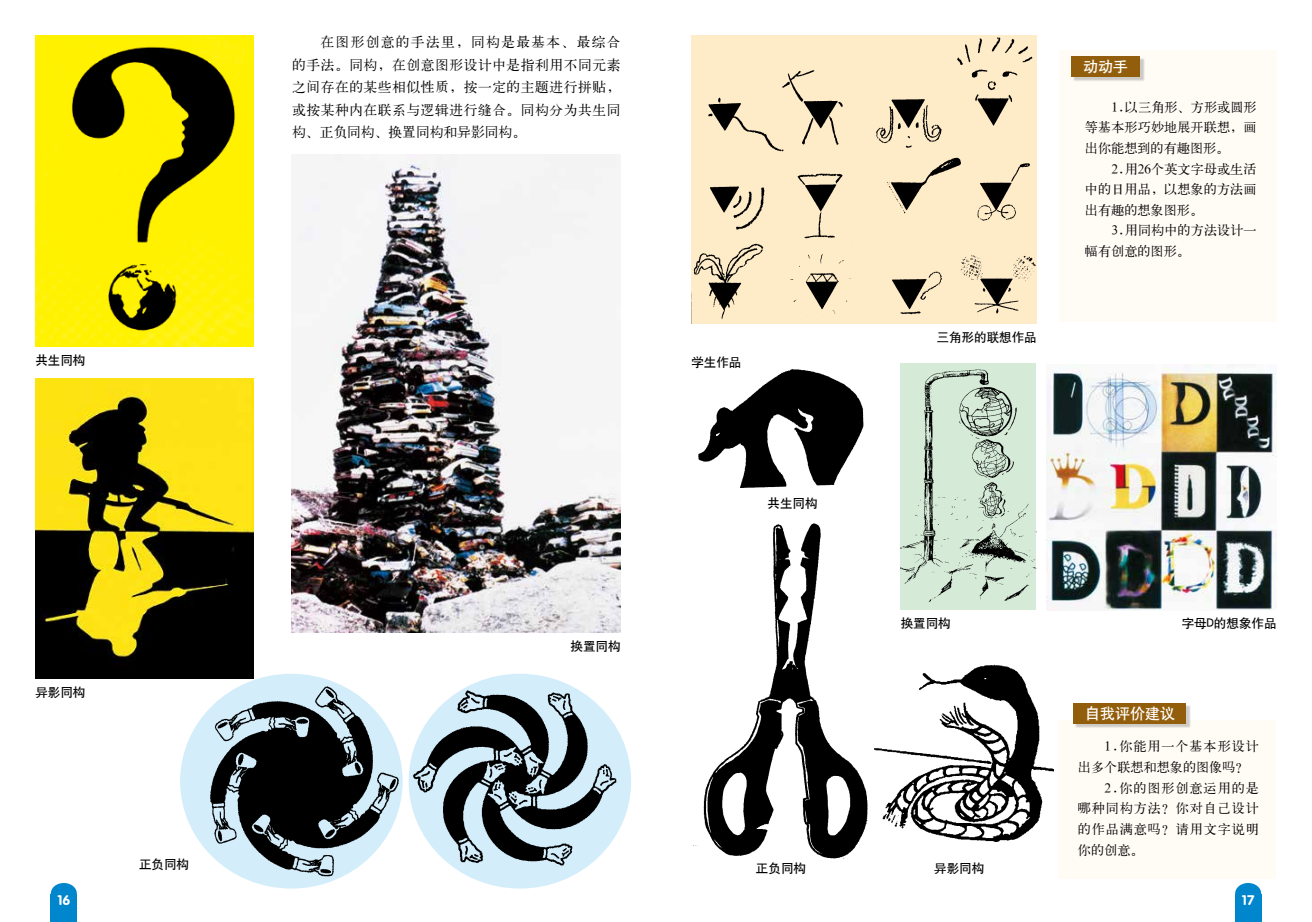
<style>
.page{position:relative;width:1312px;height:922px;background:#fff}
.page>*{position:absolute;margin:0;border:0;box-sizing:border-box;transform-origin:0 0}
.t1{font:15px "H Yb 1 gj";color:#fff}
.t2{font:13.75px/22.5px "H Ya 1 gj";letter-spacing:.04em;color:#000;text-align:justify}
.t3{font:13.75px "FZY4 JW GB1 0";color:#fff}
.t4{font:13.12px/20.6px "H Ya 1 gj";letter-spacing:.005em;color:#000;text-align:justify}
.t5{font:13.12px "H Ya 1 gj";letter-spacing:.065em;color:#000}
.t6{font:13.12px "H Ya 1 gj";letter-spacing:.07em;color:#000}
.t7{font:12.5px "H Yb 1 gj";color:#000}
</style>
<div class="page">
<div style="left:408px;top:673px;width:223px;height:215px;background:#d3edfb;border-radius:50%"></div>
<div style="left:180px;top:673px;width:222px;height:215px;background:#d3edfb;border-radius:50%"></div>
<div style="left:1058px;top:720px;width:217px;height:158px;background:#fffcf6"></div>
<div style="left:1234px;top:894px;width:26px;height:27px;background:#0086cd"></div>
<div style="left:1234px;top:882px;width:26px;height:21px;background:#0086cd;border-radius:50%"></div>
<div style="left:51px;top:894px;width:26px;height:27px;background:#0086cd"></div>
<div style="left:51px;top:882px;width:26px;height:21px;background:#0086cd;border-radius:50%"></div>
<div style="left:1059px;top:50px;width:217px;height:271px;background:#fffcf6"></div>
<div style="left:1072px;top:58px;width:72px;height:24px;background:#000;opacity:.2"></div>
<div style="left:1070px;top:56px;width:69px;height:20px;background:#935e0c"></div>
<div style="left:1074px;top:704px;width:116px;height:24px;background:#000;opacity:.2"></div>
<div style="left:1072px;top:702px;width:113px;height:21px;background:#935e0c"></div>
<img style="left:292px;top:154px;width:328px;height:478px">
<img style="left:35px;top:35px;width:219px;height:312px">
<img style="left:35px;top:378px;width:219px;height:300px">
<img style="left:410px;top:689px;width:210px;height:183px">
<img style="left:207px;top:684px;width:196px;height:193px">
<img style="left:1046px;top:364px;width:230px;height:246px">
<img style="left:691px;top:35px;width:345px;height:288px">
<img style="left:693px;top:523px;width:175px;height:336px">
<img style="left:874px;top:664px;width:178px;height:178px">
<img style="left:900px;top:363px;width:135px;height:247px">
<img style="left:698px;top:369px;width:166px;height:119px">
<p class="t7" style="left:35px;top:354px;width:51px">共生同构</p>
<p class="t7" style="left:35px;top:686px;width:51px">异影同构</p>
<p class="t7" style="left:139px;top:857px;width:51px">正负同构</p>
<p class="t2" style="left:292px;top:31px;width:330px;text-indent:28px">在图形创意的手法里，同构是最基本、最综合的手法。同构，在创意图形设计中是指利用不同元素之间存在的某些相似性质，按一定的主题进行拼贴，或按某种内在联系与逻辑进行缝合。同构分为共生同构、正负同构、换置同构和异影同构。</p>
<p class="t7" style="left:570px;top:640px;width:51px">换置同构</p>
<p class="t7" style="left:691px;top:356px;width:51px">学生作品</p>
<p class="t7" style="left:936px;top:330px;width:101px">三角形的联想作品</p>
<p class="t1" style="left:1082px;top:59px;width:46px">动动手</p>
<p class="t4" style="left:1084px;top:96px;width:173px;text-indent:27px">1.以三角形、方形或圆形等基本形巧妙地展开联想，画出你能想到的有趣图形。</p>
<p class="t4" style="left:1084px;top:158px;width:173px;text-indent:27px">2.用26个英文字母或生活中的日用品，以想象的方法画出有趣的想象图形。</p>
<p class="t4" style="left:1084px;top:220px;width:173px;text-indent:27px">3.用同构中的方法设计一幅有创意的图形。</p>
<p class="t7" style="left:767px;top:496px;width:51px">共生同构</p>
<p class="t7" style="left:900px;top:617px;width:51px">换置同构</p>
<p class="t7" style="left:755px;top:861px;width:51px">正负同构</p>
<p class="t7" style="left:934px;top:861px;width:51px">异影同构</p>
<p class="t7" style="left:1181px;top:617px;width:96px">字母D的想象作品</p>
<p class="t1" style="left:1084px;top:705px;width:91px">自我评价建议</p>
<p class="t6" style="left:1104px;top:739px;width:156px">1.你能用一个基本形设计</p>
<p class="t4" style="left:1077px;top:756px;width:172px">出多个联想和想象的图像吗？</p>
<p class="t6" style="left:1104px;top:781px;width:156px">2.你的图形创意运用的是</p>
<p class="t5" style="left:1077px;top:801px;width:182px">哪种同构方法？你对自己设计</p>
<p class="t5" style="left:1077px;top:822px;width:182px">的作品满意吗？请用文字说明</p>
<p class="t4" style="left:1077px;top:839px;width:67px">你的创意。</p>
<p class="t3" style="left:57px;top:891px;width:14px">16</p>
<p class="t3" style="left:1241px;top:891px;width:14px">17</p>
</div>
